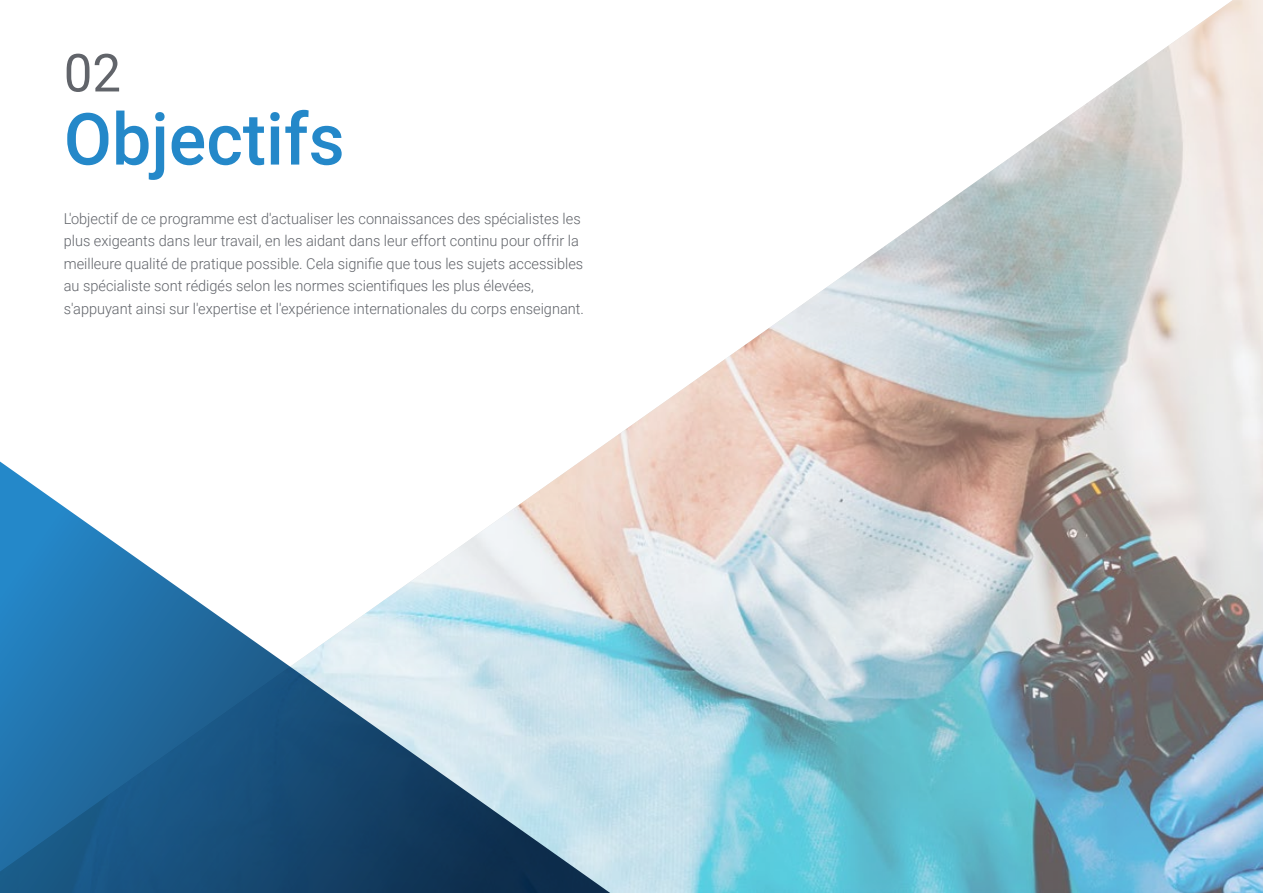
<style>
.page{position:relative;width:1263px;height:893px;background:#fff}
.page>*{position:absolute;margin:0;border:0;box-sizing:border-box;transform-origin:0 0}
.t1{font:500 72px "Roboto";color:#2488c9}
.t2{font:52.5px "Roboto";color:#61646a}
.t3{font:300 15px/22.5px "Roboto";color:#61646a}
</style>
<div class="page">
<img style="left:602px;top:0;width:661px;height:893px">
<svg style="left:0;top:446px;width:640px;height:447px"></svg>
<h2 class="t2" style="left:64px;top:36px;width:59px">02</h2>
<h1 class="t1" style="left:64px;top:89px;width:282px">Objectifs</h1>
<p class="t3" style="left:64px;top:207px;width:522px">L'objectif de ce programme est d'actualiser les connaissances des spécialistes les plus exigeants dans leur travail, en les aidant dans leur effort continu pour offrir la meilleure qualité de pratique possible. Cela signifie que tous les sujets accessibles au spécialiste sont rédigés selon les normes scientifiques les plus élevées, s'appuyant ainsi sur l'expertise et l'expérience internationales du corps enseignant.</p>
</div>
